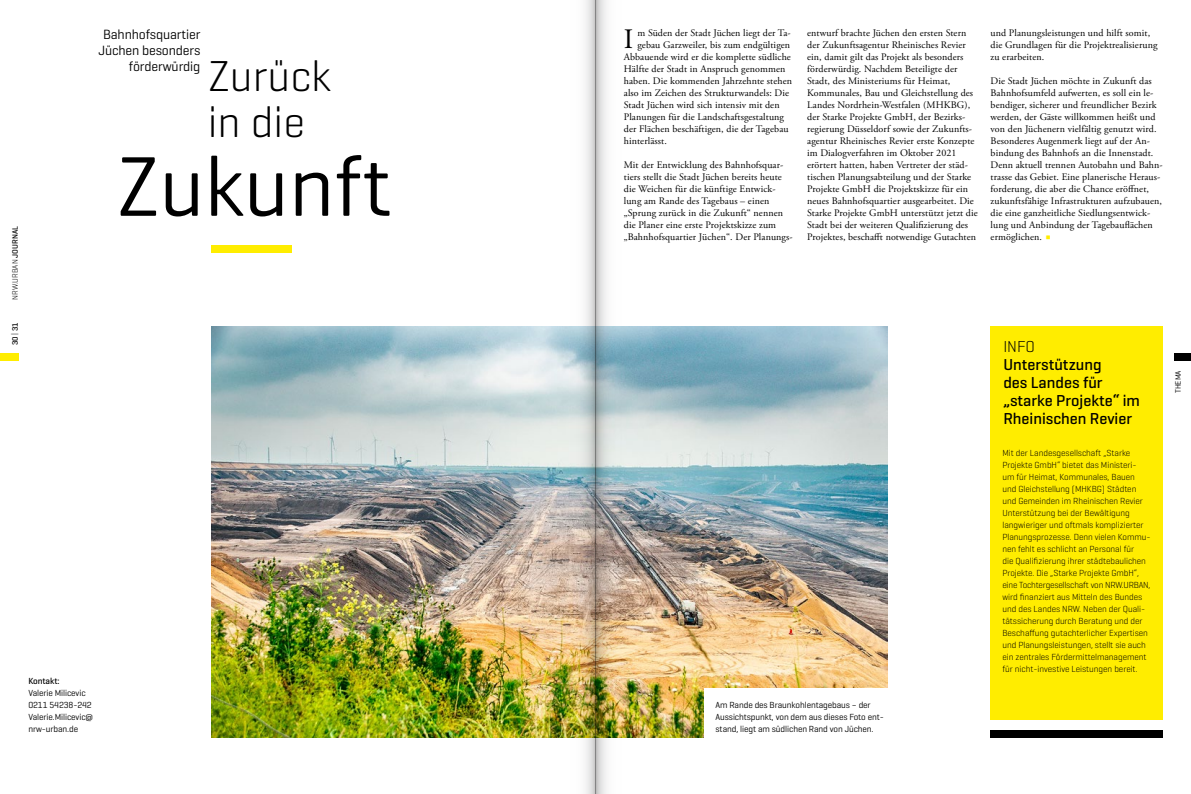
<style>
.page{position:relative;width:1191px;height:794px;background:#fff}
.page>*{position:absolute;margin:0;border:0;box-sizing:border-box;transform-origin:0 0}
.t1{font:86px "Geogrotesque";color:#000}
.t2{font:300 44px/46px "Geogrotesque";color:#000}
.t3{font:28.1px "Adobe Garamond Pro";color:#000}
.t4{font:500 16.1px/17.8px "Geogrotesque";color:#000}
.t5{font:300 16.1px "Geogrotesque";color:#000}
.t6{font:13.6px/16.4px "Geogrotesque";letter-spacing:-.01em;color:#000;text-align:right}
.t7{font:10px/12px "Adobe Garamond Pro";letter-spacing:.01em;color:#000}
.t8{font:300 9px/12px "Geogrotesque";letter-spacing:-.005em;color:#000}
.t9{font:9px/12px "Geogrotesque";letter-spacing:-.01em;color:#000}
.t10{font:500 9px "Geogrotesque";letter-spacing:-.01em;color:#000}
.t11{font:300 8px "Geogrotesque";color:#000}
.t12{font:500 8px "Geogrotesque";color:#000}
.t13{font:8px "Geogrotesque";color:#000}
.s1{font-weight:500}
.s2{font-weight:300}
.s3{font-family:"Geogrotesque";font-size:18px;color:#ffed00}
</style>
<div class="page">
<div style="left:0;top:354px;width:19px;height:7px;background:#ffed00"></div>
<div style="left:1174px;top:354px;width:17px;height:7px;background:#000"></div>
<img style="left:212px;top:326px;width:675px;height:411px">
<div style="left:212px;top:245px;width:80px;height:7px;background:#ffed00"></div>
<div style="left:990px;top:326px;width:172px;height:394px;background:#ffed00"></div>
<div style="left:990px;top:730px;width:172px;height:7px;background:#000"></div>
<div style="left:704px;top:688px;width:195px;height:74px;background:#fff"></div>
<img style="left:595px;top:0;width:37px;height:794px">
<img style="left:558px;top:0;width:37px;height:794px">
<p class="t11" style="left:10px;top:300px;width:75px;rotate:-90deg">NRW.URBAN <span class="s1">JOURNAL</span></p>
<p class="t12" style="left:10px;top:345px;width:25px;rotate:-90deg">30 <span class="s2">|</span> 31</p>
<h3 class="t6" style="left:98px;top:25px;width:103px">Bahnhofsquartier<br>Jüchen besonders förderwürdig</h3>
<h2 class="t2" style="left:208px;top:52px;width:125px">Zurück in die</h2>
<h1 class="t1" style="left:116px;top:133px;width:277px">Zukunft</h1>
<p class="t10" style="left:28px;top:675px;width:33px">Kontakt:</p>
<p class="t9" style="left:28px;top:687px;width:66px">Valerie Milicevic<br>0211 54238-242<br>Valerie.Milicevic@ nrw-urban.de</p>
<h3 class="t3" style="left:624px;top:22px;width:11px">I</h3>
<p class="t7" style="left:637px;top:27px;width:155px">m Süden der Stadt Jüchen liegt der Ta-</p>
<p class="t7" style="left:637px;top:39px;width:154px">gebau Garzweiler, bis zum endgültigen</p>
<p class="t7" style="left:624px;top:51px;width:169px">Abbauende wird er die komplette südliche</p>
<p class="t7" style="left:624px;top:63px;width:163px">Hälfte der Stadt in Anspruch genommen</p>
<p class="t7" style="left:624px;top:75px;width:170px">haben. Die kommenden Jahrzehnte stehen</p>
<p class="t7" style="left:624px;top:87px;width:167px">also im Zeichen des Strukturwandels: Die</p>
<p class="t7" style="left:624px;top:99px;width:157px">Stadt Jüchen wird sich intensiv mit den</p>
<p class="t7" style="left:624px;top:111px;width:162px">Planungen für die Landschaftsgestaltung</p>
<p class="t7" style="left:624px;top:123px;width:166px">der Flächen beschäftigen, die der Tagebau</p>
<p class="t7" style="left:624px;top:135px;width:44px">hinterlässt.</p>
<p class="t7" style="left:624px;top:159px;width:170px">Mit der Entwicklung des Bahnhofsquar&shy;tiers stellt die Stadt Jüchen bereits heute die Weichen für die künftige Entwick&shy;lung am Rande des Tagebaus – einen „Sprung zurück in die Zukunft“ nennen die Planer eine erste Projektskizze zum „Bahnhofsquartier Jüchen“. Der Planungs-</p>
<p class="t7" style="left:807px;top:27px;width:172px">entwurf brachte Jüchen den ersten Stern der Zukunftsagentur Rheinisches Revier ein, damit gilt das Projekt als besonders förderwürdig. Nachdem Beteiligte der Stadt, des Ministeriums für Heimat, Kommunales, Bau und Gleichstellung des Landes Nordrhein-Westfalen (MHKBG), der Starke Projekte GmbH, der Bezirks&shy;regierung Düsseldorf sowie der Zukunfts&shy;agentur Rheinisches Revier erste Konzepte im Dialogverfahren im Oktober 2021 erörtert hatten, haben Vertreter der städ&shy;tischen Planungsabteilung und der Starke Projekte GmbH die Projektskizze für ein neues Bahnhofsquartier ausgearbeitet. Die Starke Projekte GmbH unterstützt jetzt die Stadt bei der weiteren Qualifizierung des Projektes, beschafft notwendige Gutachten</p>
<p class="t7" style="left:990px;top:27px;width:168px">und Planungsleistungen und hilft somit, die Grundlagen für die Projektrealisierung zu erarbeiten.</p>
<p class="t7" style="left:990px;top:75px;width:173px">Die Stadt Jüchen möchte in Zukunft das Bahnhofsumfeld aufwerten, es soll ein le&shy;bendiger, sicherer und freundlicher Bezirk werden, der Gäste willkommen heißt und von den Jüchenern vielfältig genutzt wird.<br>Besonderes Augenmerk liegt auf der An&shy;bindung des Bahnhofs an die Innenstadt.<br>Denn aktuell trennen Autobahn und Bahn&shy;trasse das Gebiet. Eine planerische Heraus&shy;forderung, die aber die Chance eröffnet, zukunftsfähige Infrastrukturen aufzubauen, die eine ganzheitliche Siedlungsentwick&shy;lung und Anbindung der Tagebauflächen ermöglichen. <span class="s3">∆</span></p>
<p class="t9" style="left:715px;top:699px;width:170px">Am Rande des Braunkohlentagebaus – der<br>Aussichtspunkt, von dem aus dieses Foto ent&shy;stand, liegt am südlichen Rand von Jüchen.</p>
<h3 class="t5" style="left:1003px;top:337px;width:33px">INFO</h3>
<h3 class="t4" style="left:1003px;top:355px;width:138px">Unterstützung<br>des Landes für „starke Projekte“ im<br>Rheinischen Revier</h3>
<p class="t8" style="left:1002px;top:447px;width:150px">Mit der Landesgesellschaft „Starke Projekte GmbH“ bietet das Ministeri&shy;um für Heimat, Kommunales, Bauen und Gleichstellung (MHKBG) Städten und Gemeinden im Rheinischen Revier Unterstützung bei der Bewältigung langwieriger und oftmals komplizierter Planungsprozesse. Denn vielen Kommu&shy;nen fehlt es schlicht an Personal für<br>die Qualifizierung ihrer städtebaulichen Projekte. Die „Starke Projekte GmbH“, eine Tochtergesellschaft von NRW.URBAN, wird finanziert aus Mitteln des Bundes und des Landes NRW. Neben der Quali&shy;tätssicherung durch Beratung und der Beschaffung gutachterlicher Expertisen und Planungsleistungen, stellt sie auch ein zentrales Fördermittelmanagement für nicht-investive Leistungen bereit.</p>
<p class="t13" style="left:1173px;top:393px;width:24px;rotate:-90deg">THEMA</p>
</div>
